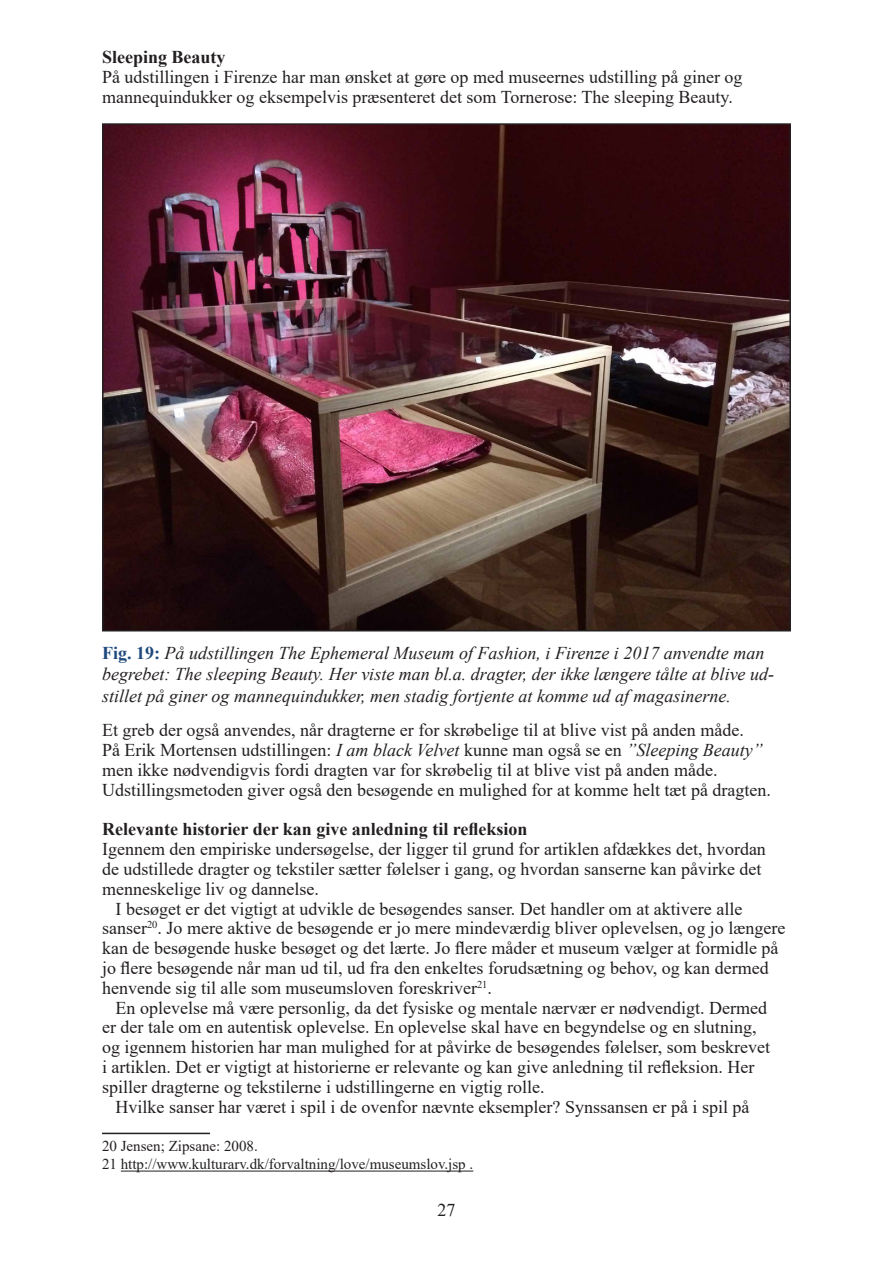
<style>
.page{position:relative;width:893px;height:1263px;background:#fff}
.page>*{position:absolute;margin:0;border:0;box-sizing:border-box;transform-origin:0 0}
.t1{font:18px/19.8px "Times New Roman";color:#231f20}
.t2{font:italic 18px/21.6px "Times New Roman";color:#231f20}
.t3{font:700 18px "Times New Roman";color:#231f20}
.t4{font:15px "Times New Roman";color:#231f20}
.s1{font-weight:700;font-style:normal;color:#1f497d}
.s2{font-style:italic}
</style>
<div class="page">
<hr style="left:102px;top:1133px;width:108px;height:1px;background:#231f20">
<hr style="left:121px;top:1171px;width:352px;height:1px;background:#231f20">
<img style="left:105px;top:126px;width:683px;height:502px">
<div style="left:102px;top:123px;width:689px;height:508px;border:2px solid #231f20"></div>
<p class="t3" style="left:102px;top:44px;width:125px">Sleeping Beauty</p>
<p class="t1" style="left:102px;top:67px;width:642px">På udstillingen i Firenze har man ønsket at gøre op med museernes udstilling på giner og mannequindukker og eksempelvis præsenteret det som Tornerose: The sleeping Beauty.</p>
<p class="t2" style="left:102px;top:642px;width:674px"><span class="s1">Fig. 19:</span> På udstillingen The Ephemeral Museum of Fashion, i Firenze i 2017 anvendte man begrebet: The sleeping Beauty. Her viste man bl.a. dragter, der ikke længere tålte at blive ud&shy;stillet på giner og mannequindukker, men stadig fortjente at komme ud af magasinerne.</p>
<p class="t1" style="left:102px;top:720px;width:670px">Et greb der også anvendes, når dragterne er for skrøbelige til at blive vist på anden måde.<br>På Erik Mortensen udstillingen: <span class="s2">I am black Velvet</span> kunne man også se en <span class="s2">”Sleeping Beauty” </span>men ikke nødvendigvis fordi dragten var for skrøbelig til at blive vist på anden måde.<br>Udstillingsmetoden giver også den besøgende en mulighed for at komme helt tæt på dragten.</p>
<p class="t3" style="left:102px;top:816px;width:427px">Relevante historier der kan give anledning til refleksion</p>
<p class="t1" style="left:102px;top:839px;width:665px">Igennem den empiriske undersøgelse, der ligger til grund for artiklen afdækkes det, hvordan de udstillede dragter og tekstiler sætter følelser i gang, og hvordan sanserne kan påvirke det menneskelige liv og dannelse.</p>
<p class="t1" style="left:102px;top:898px;width:685px;text-indent:14px">I besøget er det vigtigt at udvikle de besøgendes sanser. Det handler om at aktivere alle sanser<sup>20</sup>. Jo mere aktive de besøgende er jo mere mindeværdig bliver oplevelsen, og jo længere kan de besøgende huske besøget og det lærte. Jo flere måder et museum vælger at formidle på jo flere besøgende når man ud til, ud fra den enkeltes forudsætning og behov, og kan dermed henvende sig til alle som museumsloven foreskriver<sup>21</sup>.</p>
<p class="t1" style="left:102px;top:997px;width:670px;text-indent:14px">En oplevelse må være personlig, da det fysiske og mentale nærvær er nødvendigt. Dermed er der tale om en autentisk oplevelse. En oplevelse skal have en begyndelse og en slutning, og igennem historien har man mulighed for at påvirke de besøgendes følelser, som beskrevet i artiklen. Det er vigtigt at historierne er relevante og kan give anledning til refleksion. Her spiller dragterne og tekstilerne i udstillingerne en vigtig rolle.</p>
<p class="t1" style="left:116px;top:1096px;width:635px">Hvilke sanser har været i spil i de ovenfor nævnte eksempler? Synssansen er på i spil på</p>
<p class="t4" style="left:102px;top:1136px;width:157px">20 Jensen; Zipsane: 2008.</p>
<p class="t4" style="left:102px;top:1154px;width:373px">21 http://www.kulturarv.dk/forvaltning/love/museumslov.jsp .</p>
<p class="t1" style="left:437px;top:1199px;width:19px">27</p>
</div>
